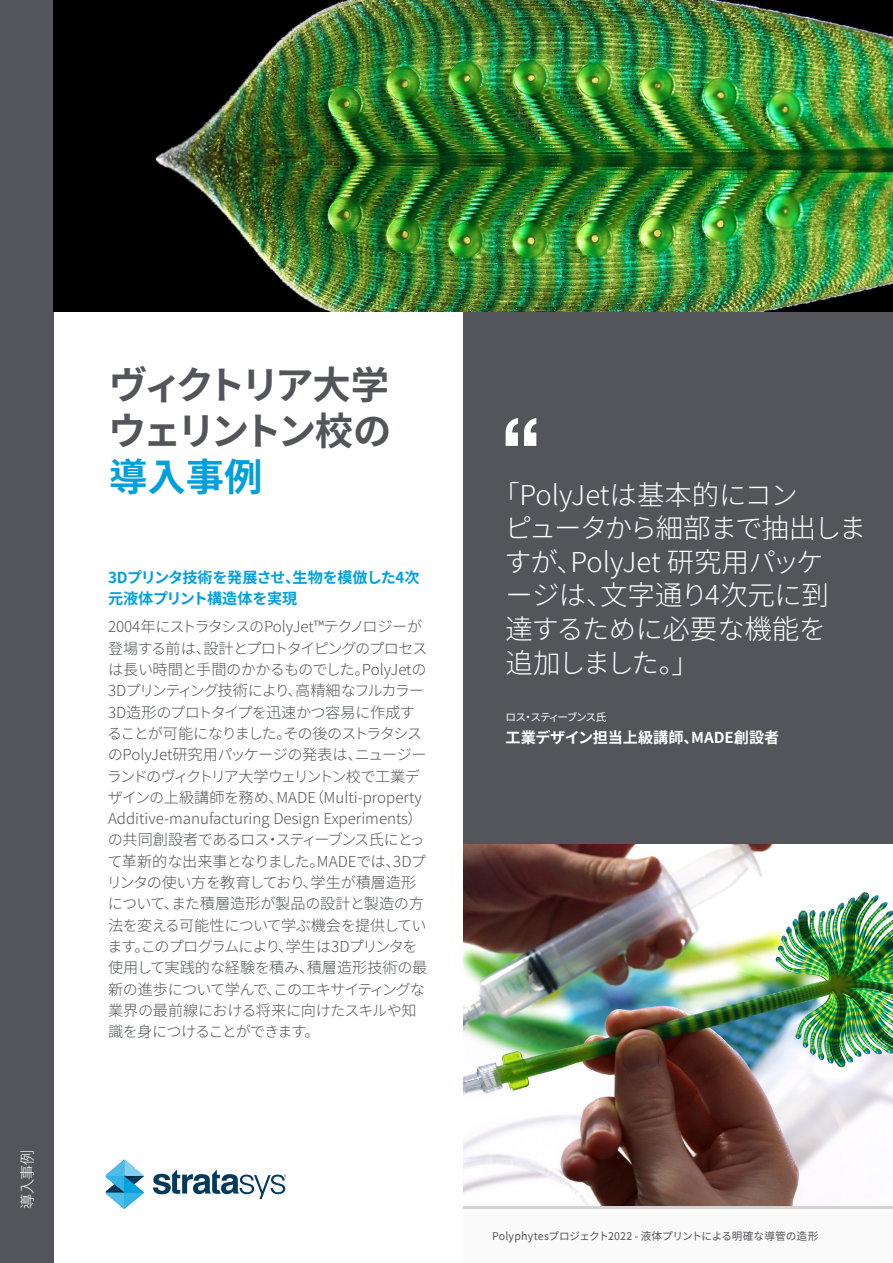
<style>
.page{position:relative;width:893px;height:1263px;background:#fff}
.page>*{position:absolute;margin:0;border:0;box-sizing:border-box;transform-origin:0 0}
.t1{font:700 38.4px/46px "Noto Sans CJ Kjp";letter-spacing:-.105em;color:#54555a}
.t2{font:700 38.4px "Noto Sans CJ Kjp";color:#00a0df}
.t3{font:300 27.45px/33.6px "Noto Sans CJ Kjp";letter-spacing:-.025em;color:#fff}
.t4{font:300 15.15px/21.3px "Noto Sans CJ Kjp";letter-spacing:-.03em;color:#54555a}
.t5{font:700 15.15px/21.3px "Noto Sans CJ Kjp";letter-spacing:-.03em;color:#00a0df}
.t6{font:700 15.15px "Noto Sans CJ Kjp";color:#fff}
.t7{font:300 15.15px "Noto Sans CJ Kjp";color:#fff}
.t8{font:10.65px "Noto Sans CJ Kjp";letter-spacing:.005em;color:#54555a}
.t9{font:10.65px "Noto Sans CJ Kjp";letter-spacing:-.125em;color:#fff}
</style>
<div class="page">
<svg style="left:106px;top:1159px;width:38px;height:50px"></svg>
<svg style="left:153px;top:1169px;width:133px;height:30px"></svg>
<div style="left:0;top:0;width:54px;height:1263px;background:#54555a"></div>
<div style="left:463px;top:312px;width:430px;height:533px;background:#54555a"></div>
<svg style="left:506px;top:418px;width:30px;height:28px"></svg>
<img style="left:54px;top:0;width:839px;height:312px">
<img style="left:463px;top:845px;width:430px;height:360px">
<p class="t7" style="left:19px;top:1209px;width:60px;rotate:-90deg">導入事例</p>
<h1 class="t1" style="left:108px;top:363px;width:285px">ヴィクトリア大学ウェリントン校の</h1>
<h1 class="t2" style="left:109px;top:456px;width:155px">導入事例</h1>
<p class="t5" style="left:108px;top:567px;width:313px">3Dプリンタ技術を発展させ、生物を模倣した4次元液体プリント構造体を実現</p>
<p class="t4" style="left:107px;top:616px;width:322px">2004年にストラタシスのPolyJet™テクノロジーが登場する前は、設計とプロトタイピングのプロセスは長い時間と手間のかかるものでした。PolyJetの<br>3Dプリンティング技術により、高精細なフルカラー<br>3D造形のプロトタイプを迅速かつ容易に作成することが可能になりました。その後のストラタシスのPolyJet研究用パッケージの発表は、ニュージーランドのヴィクトリア大学ウェリントン校で工業デザインの上級講師を務め、MADE（Multi-property<br>Additive-manufacturing Design Experiments）の共同創設者であるロス・スティーブンス氏にとって革新的な出来事となりました。MADEでは、3Dプリンタの使い方を教育しており、学生が積層造形について、また積層造形が製品の設計と製造の方法を変える可能性について学ぶ機会を提供しています。このプログラムにより、学生は3Dプリンタを使用して実践的な経験を積み、積層造形技術の最新の進歩について学んで、このエキサイティングな業界の最前線における将来に向けたスキルや知識を身につけることができます。</p>
<h2 class="t3" style="left:504px;top:478px;width:363px;text-indent:-12px">「PolyJetは基本的にコン<br>ピュータから細部まで抽出しますが、PolyJet 研究用パッケ<br>ージは、文字通り4次元に到<br>達するために必要な機能を<br>追加しました。」</h2>
<p class="t9" style="left:505px;top:711px;width:102px">ロス・スティーブンス氏</p>
<p class="t6" style="left:506px;top:729px;width:275px">工業デザイン担当上級講師、MADE創設者</p>
<p class="t8" style="left:492px;top:1230px;width:328px">Polyphytesプロジェクト2022 - 液体プリントによる明確な導管の造形</p>
</div>
